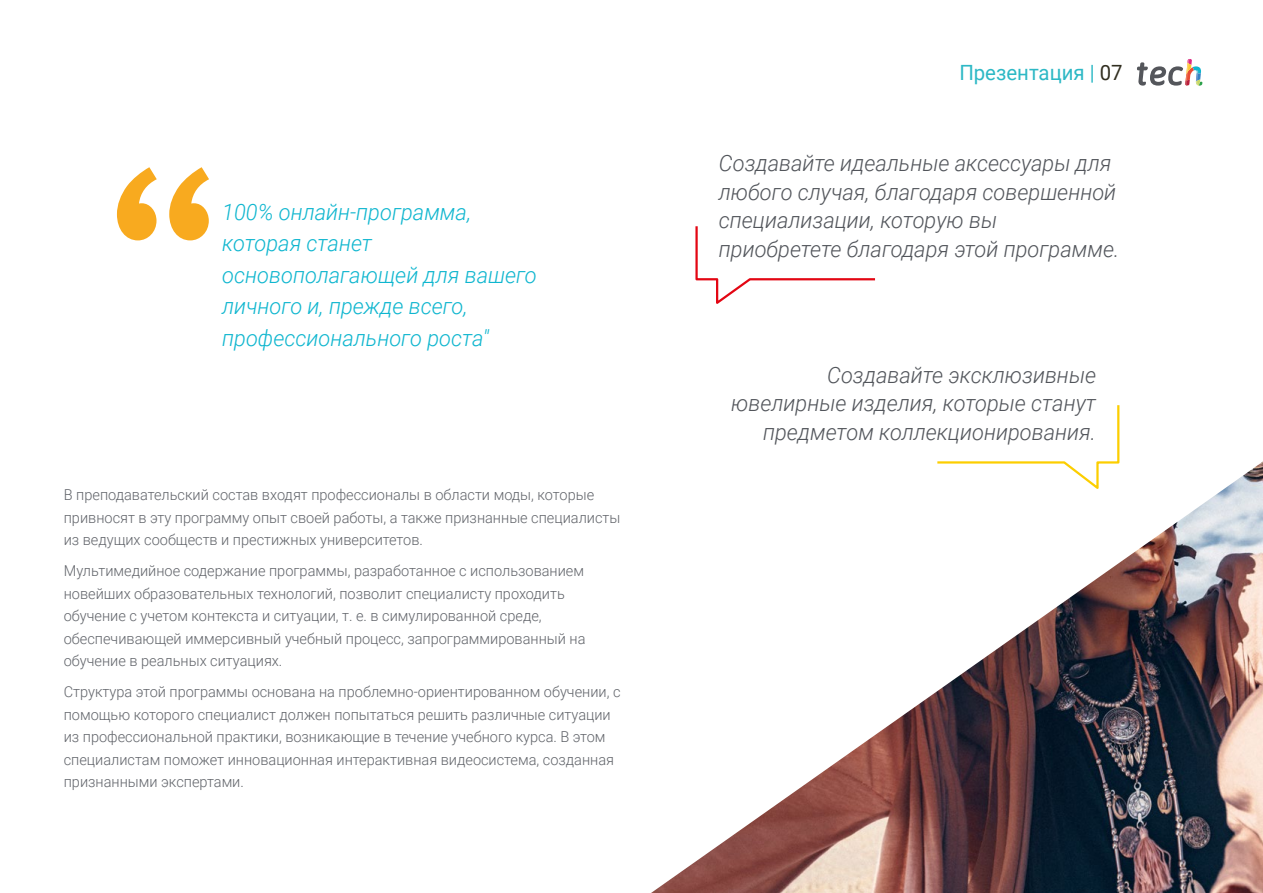
<style>
.page{position:relative;width:1263px;height:893px;background:#fff}
.page>*{position:absolute;margin:0;border:0;box-sizing:border-box;transform-origin:0 0}
.t1{font:italic 300 22.5px/28.5px "Roboto";color:#52555b;text-align:right}
.t2{font:italic 300 22.5px/31.5px "Roboto";color:#0fb6cf}
.t3{font:21px "Roboto";color:#2db8c5}
.t4{font:300 15px/22.5px "Roboto";color:#61646a}
.s1{color:#312e20}
</style>
<div class="page">
<svg style="left:117px;top:167px;width:92px;height:73px"></svg>
<svg style="left:1117px;top:405px;width:3px;height:56px"></svg>
<svg style="left:695px;top:226px;width:180px;height:78px"></svg>
<svg style="left:1137px;top:59px;width:65px;height:27px"></svg>
<img style="left:651px;top:461px;width:612px;height:432px">
<h1 class="t2" style="left:222px;top:195px;width:316px">100% онлайн-программа, которая станет основополагающей для вашего личного и, прежде всего, профессионального роста"</h1>
<p class="t4" style="left:64px;top:483px;width:558px">В преподавательский состав входят профессионалы в области моды, которые привносят в эту программу опыт своей работы, а также признанные специалисты из ведущих сообществ и престижных университетов.</p>
<p class="t4" style="left:64px;top:559px;width:523px">Мультимедийное содержание программы, разработанное с использованием новейших образовательных технологий, позволит специалисту проходить обучение с учетом контекста и ситуации, т. е. в симулированной среде, обеспечивающей иммерсивный учебный процесс, запрограммированный на обучение в реальных ситуациях.</p>
<p class="t4" style="left:64px;top:680px;width:558px">Структура этой программы основана на проблемно-ориентированном обучении, с помощью которого специалист должен попытаться решить различные ситуации из профессиональной практики, возникающие в течение учебного курса. В этом специалистам поможет инновационная интерактивная видеосистема, созданная признанными экспертами.</p>
<h2 class="t3" style="left:959px;top:57px;width:165px">Презентация | <span class="s1">07</span></h2>
<h1 class="t1" style="left:719px;top:148px;width:402px;text-align:left">Создавайте идеальные аксессуары для любого случая, благодаря совершенной специализации, которую вы приобретете благодаря этой программе.</h1>
<h1 class="t1" style="left:731px;top:360px;width:366px">Создавайте эксклюзивные ювелирные изделия, которые станут предметом коллекционирования.</h1>
</div>
